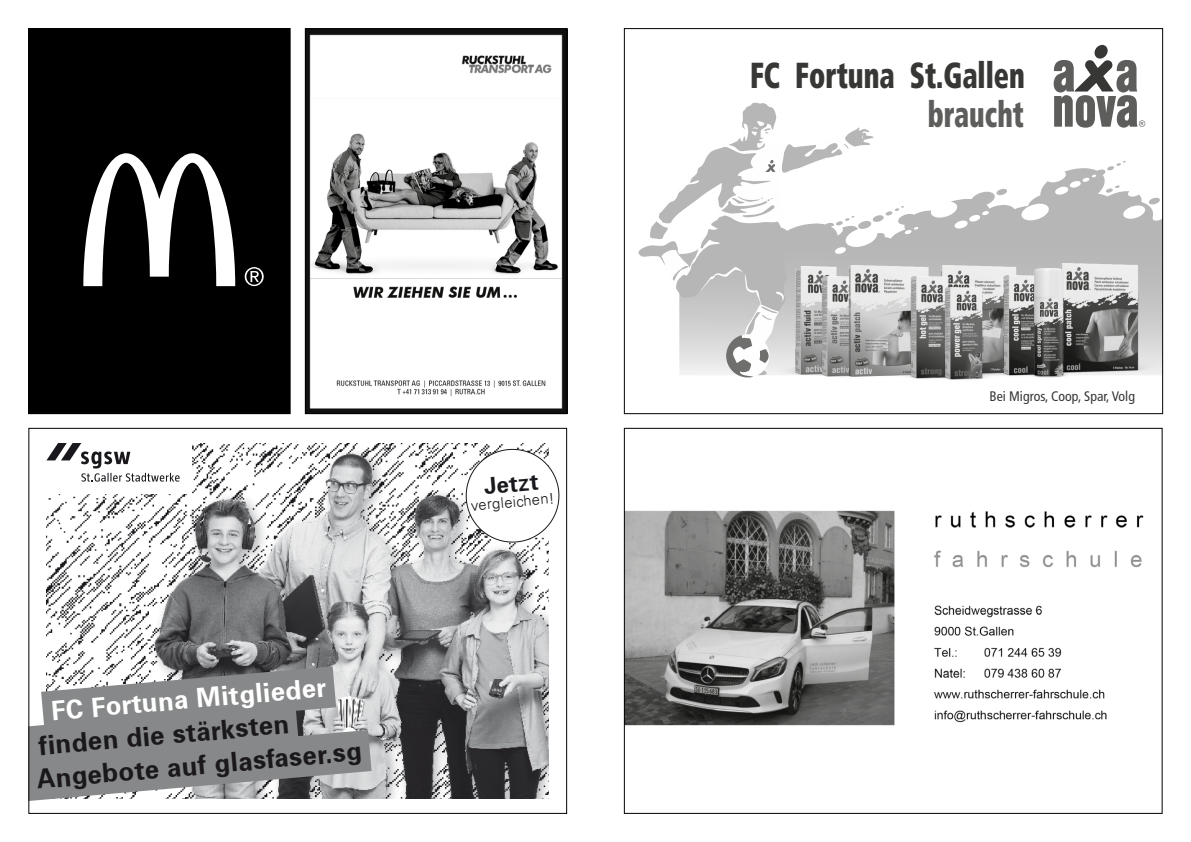
<style>
.page{position:relative;width:1191px;height:842px;background:#fff}
.page>*{position:absolute;margin:0;border:0;box-sizing:border-box;transform-origin:0 0}
.t1{font:900 condensed 36.2px "Frutiger LT Std";color:#373736;scale:.76 1}
.t2{font:900 condensed 36.2px "Frutiger LT Std";color:#5d5d5c;scale:.75 1}
.t3{font:700 25.7px/33.3px "Univers";color:#1a181c}
.t4{font:700 25.7px "Univers";color:#fff}
.t5{font:700 22.2px "Univers";color:#1a181c}
.t6{font:300 14.8px "Univers 45";color:#1a181c}
.t7{font:condensed 13.8px "Frutiger LT Std";color:#373736}
</style>
<div class="page">
<svg style="left:873px;top:161px;width:287px;height:214px;fill:#b8b8b8"></svg>
<svg style="left:638px;top:103px;width:235px;height:274px"></svg>
<svg style="left:1053px;top:45px;width:92px;height:83px"></svg>
<img style="left:777px;top:267px;width:52px;height:109px">
<img style="left:805px;top:276px;width:24px;height:101px">
<img style="left:829px;top:266px;width:94px;height:111px">
<img style="left:923px;top:266px;width:110px;height:21px">
<img style="left:894px;top:276px;width:70px;height:103px">
<img style="left:929px;top:287px;width:58px;height:93px">
<img style="left:987px;top:275px;width:34px;height:102px">
<img style="left:1040px;top:264px;width:116px;height:109px">
<img style="left:1021px;top:268px;width:53px;height:110px">
<img style="left:626px;top:510px;width:518px;height:216px">
<img style="left:47px;top:443px;width:502px;height:356px">
<svg style="left:46px;top:642px;width:333px;height:64px"></svg>
<svg style="left:41px;top:679px;width:300px;height:27px;background:#939495"></svg>
<svg style="left:31px;top:706px;width:383px;height:95px;background:#929293"></svg>
<svg style="left:461px;top:444px;width:99px;height:103px"></svg>
<div style="left:29px;top:428px;width:163px;height:66px;background:#fff"></div>
<svg style="left:46px;top:443px;width:134px;height:39px"></svg>
<img style="left:307px;top:30px;width:258px;height:382px">
<div style="left:305px;top:28px;width:262px;height:386px;border:1px solid #000"></div>
<div style="left:29px;top:29px;width:261px;height:385px;background:#000"></div>
<div style="left:28px;top:28px;width:262px;height:386px;border:1px solid #000"></div>
<svg style="left:83px;top:153px;width:152px;height:133px"></svg>
<svg style="left:245px;top:267px;width:19px;height:19px"></svg>
<p class="t4" style="left:50px;top:696px;width:277px;rotate:-5deg">FC Fortuna Mitglieder</p>
<p class="t3" style="left:32px;top:729px;width:328px;rotate:-5deg">finden die stärksten<br>Angebote auf glasfaser.sg</p>
<p class="t5" style="left:483px;top:473px;width:56px;rotate:-5deg">Jetzt</p>
<p class="t6" style="left:470px;top:496px;width:85px;rotate:-5deg">vergleichen!</p>
<h1 class="t1" style="left:750px;top:53px;width:363px">FC Fortuna St.Gallen</h1>
<h1 class="t2" style="left:927px;top:92px;width:130px">braucht</h1>
<p class="t7" style="left:989px;top:388px;width:147px">Bei Migros, Coop, Spar, Volg</p>
</div>
